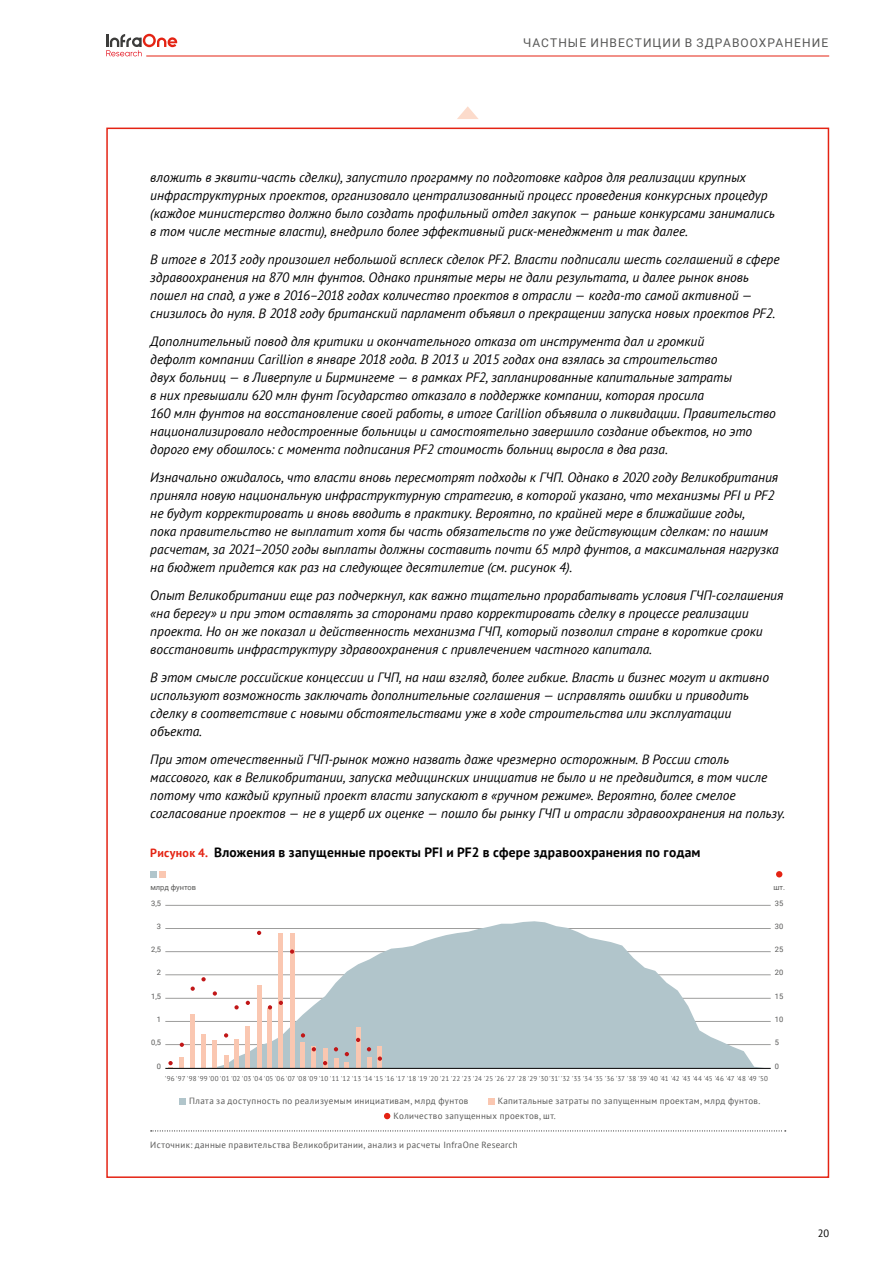
<style>
.page{position:relative;width:893px;height:1263px;background:#fff}
.page>*{position:absolute;margin:0;border:0;box-sizing:border-box;transform-origin:0 0}
.t1{font:italic 13.5px/18px "PT Sans";letter-spacing:-.005em;color:#000}
.t2{font:700 13.5px "PT Sans";letter-spacing:.015em;color:#000}
.t3{font:12px "Roboto";letter-spacing:.09em;color:#575756}
.t4{font:10.5px "PT Sans";color:#000}
.t5{font:9px/15px "PT Sans";letter-spacing:.035em;color:#575756}
.t6{font:7.5px "Roboto";color:#575756}
.t7{font:7.05px "PT Sans";letter-spacing:.005em;color:#575756}
.s1{font-size:12px;color:#e42313}
</style>
<div class="page">
<svg style="left:151px;top:871px;width:14px;height:6px"></svg>
<svg style="left:776px;top:871px;width:6px;height:6px"></svg>
<hr style="left:165px;top:905px;width:606px;height:1px;background:#9d9d9c">
<hr style="left:165px;top:928px;width:606px;height:1px;background:#9d9d9c">
<hr style="left:165px;top:951px;width:606px;height:1px;background:#9d9d9c">
<hr style="left:165px;top:974px;width:606px;height:1px;background:#9d9d9c">
<hr style="left:165px;top:998px;width:606px;height:1px;background:#9d9d9c">
<hr style="left:165px;top:1021px;width:606px;height:1px;background:#9d9d9c">
<hr style="left:165px;top:1044px;width:606px;height:1px;background:#9d9d9c">
<svg style="left:204px;top:921px;width:561px;height:147px;fill:#b1c5cb"></svg>
<hr style="left:378px;top:1047px;width:4px;height:21px;background:#fac7b1">
<hr style="left:367px;top:1057px;width:4px;height:11px;background:#fac7b1">
<hr style="left:356px;top:1027px;width:4px;height:41px;background:#fac7b1">
<svg style="left:345px;top:1062px;width:4px;height:6px"></svg>
<hr style="left:334px;top:1058px;width:4px;height:10px;background:#fac7b1">
<hr style="left:323px;top:1048px;width:4px;height:20px;background:#fac7b1">
<hr style="left:312px;top:1047px;width:4px;height:21px;background:#fac7b1">
<hr style="left:301px;top:1042px;width:4px;height:26px;background:#fac7b1">
<hr style="left:290px;top:933px;width:4px;height:135px;background:#fac7b1">
<hr style="left:279px;top:933px;width:4px;height:135px;background:#fac7b1">
<hr style="left:268px;top:1008px;width:4px;height:60px;background:#fac7b1">
<hr style="left:257px;top:985px;width:4px;height:83px;background:#fac7b1">
<hr style="left:246px;top:1026px;width:4px;height:42px;background:#fac7b1">
<div style="left:234px;top:1039px;width:5px;height:29px;background:#fac7b1"></div>
<hr style="left:224px;top:1055px;width:4px;height:13px;background:#fac7b1">
<hr style="left:213px;top:1040px;width:4px;height:28px;background:#fac7b1">
<div style="left:201px;top:1034px;width:5px;height:34px;background:#fac7b1"></div>
<hr style="left:191px;top:1015px;width:4px;height:53px;background:#fac7b1">
<hr style="left:180px;top:1058px;width:4px;height:10px;background:#fac7b1">
<hr style="left:165px;top:1068px;width:606px;height:1px;background:#000">
<svg style="left:168px;top:1061px;width:5px;height:8px"></svg>
<svg style="left:180px;top:1043px;width:4px;height:4px"></svg>
<svg style="left:191px;top:986px;width:4px;height:5px"></svg>
<svg style="left:201px;top:977px;width:5px;height:4px"></svg>
<svg style="left:213px;top:991px;width:4px;height:5px"></svg>
<svg style="left:224px;top:1033px;width:4px;height:4px"></svg>
<svg style="left:234px;top:1005px;width:5px;height:4px"></svg>
<svg style="left:246px;top:1001px;width:4px;height:4px"></svg>
<svg style="left:257px;top:931px;width:4px;height:4px"></svg>
<svg style="left:268px;top:1005px;width:4px;height:4px"></svg>
<svg style="left:279px;top:1001px;width:4px;height:4px"></svg>
<svg style="left:290px;top:949px;width:4px;height:5px"></svg>
<svg style="left:301px;top:1033px;width:4px;height:4px"></svg>
<svg style="left:312px;top:1047px;width:4px;height:4px"></svg>
<svg style="left:323px;top:1061px;width:4px;height:4px"></svg>
<svg style="left:334px;top:1047px;width:4px;height:4px"></svg>
<svg style="left:345px;top:1052px;width:4px;height:4px"></svg>
<svg style="left:356px;top:1038px;width:4px;height:4px"></svg>
<svg style="left:367px;top:1047px;width:4px;height:4px"></svg>
<svg style="left:378px;top:1056px;width:4px;height:5px"></svg>
<div style="left:179px;top:1098px;width:7px;height:7px;background:#b1c5cb"></div>
<div style="left:488px;top:1098px;width:6px;height:7px;background:#fac7b1"></div>
<svg style="left:384px;top:1113px;width:6px;height:6px"></svg>
<svg style="left:151px;top:1130px;width:635px;height:1px"></svg>
<hr style="left:146px;top:56px;width:683px;height:1px;background:#e42313">
<svg style="left:106px;top:34px;width:71px;height:22px"></svg>
<svg style="left:457px;top:106px;width:22px;height:13px"></svg>
<p class="t3" style="left:523px;top:34px;width:306px">ЧАСТНЫЕ ИНВЕСТИЦИИ В ЗДРАВООХРАНЕНИЕ</p>
<p class="t1" style="left:150px;top:168px;width:626px">вложить в эквити-часть сделки), запустило программу по подготовке кадров для реализации крупных инфраструктурных проектов, организовало централизованный процесс проведения конкурсных процедур (каждое министерство должно было создать профильный отдел закупок — раньше конкурсами занимались в том числе местные власти), внедрило более эффективный риск-менеджмент и так далее.</p>
<p class="t1" style="left:150px;top:250px;width:631px">В итоге в 2013 году произошел небольшой всплеск сделок PF2. Власти подписали шесть соглашений в сфере здравоохранения на 870 млн фунтов. Однако принятые меры не дали результата, и далее рынок вновь пошел на спад, а уже в 2016–2018 годах количество проектов в отрасли — когда‑то самой активной — снизилось до нуля. В 2018 году британский парламент объявил о прекращении запуска новых проектов PF2.</p>
<p class="t1" style="left:150px;top:332px;width:627px">Дополнительный повод для критики и окончательного отказа от инструмента дал и громкий<br>дефолт компании Carillion в январе 2018 года. В 2013 и 2015 годах она взялась за строительство<br>двух больниц — в Ливерпуле и Бирмингеме — в рамках PF2, запланированные капитальные затраты<br>в них превышали 620 млн фунт Государство отказало в поддержке компании, которая просила<br>160 млн фунтов на восстановление своей работы, в итоге Carillion объявила о ликвидации. Правительство национализировало недостроенные больницы и самостоятельно завершило создание объектов, но это дорого ему обошлось: с момента подписания PF2 стоимость больниц выросла в два раза.</p>
<p class="t1" style="left:150px;top:468px;width:630px">Изначально ожидалось, что власти вновь пересмотрят подходы к ГЧП. Однако в 2020 году Великобритания приняла новую национальную инфраструктурную стратегию, в которой указано, что механизмы PFI и PF2 не будут корректировать и вновь вводить в практику. Вероятно, по крайней мере в ближайшие годы,<br>пока правительство не выплатит хотя бы часть обязательств по уже действующим сделкам: по нашим расчетам, за 2021–2050 годы выплаты должны составить почти 65 млрд фунтов, а максимальная нагрузка на бюджет придется как раз на следующее десятилетие (см. рисунок 4).</p>
<p class="t1" style="left:150px;top:586px;width:635px">Опыт Великобритании еще раз подчеркнул, как важно тщательно прорабатывать условия ГЧП‑соглашения «на берегу» и при этом оставлять за сторонами право корректировать сделку в процессе реализации проекта. Но он же показал и действенность механизма ГЧП, который позволил стране в короткие сроки восстановить инфраструктуру здравоохранения с привлечением частного капитала.</p>
<p class="t1" style="left:150px;top:668px;width:620px">В этом смысле российские концессии и ГЧП, на наш взгляд, более гибкие. Власть и бизнес могут и активно используют возможность заключать дополнительные соглашения — исправлять ошибки и приводить сделку в соответствие с новыми обстоятельствами уже в ходе строительства или эксплуатации объекта.</p>
<p class="t1" style="left:150px;top:750px;width:636px">При этом отечественный ГЧП‑рынок можно назвать даже чрезмерно осторожным. В России столь массового, как в Великобритании, запуска медицинских инициатив не было и не предвидится, в том числе потому что каждый крупный проект власти запускают в «ручном режиме». Вероятно, более смелое согласование проектов — не в ущерб их оценке — пошло бы рынку ГЧП и отрасли здравоохранения на пользу.</p>
<p class="t2" style="left:150px;top:843px;width:552px"><span class="s1">Рисунок 4.</span> Вложения в запущенные проекты PFI и PF2 в сфере здравоохранения по годам</p>
<p class="t6" style="left:150px;top:882px;width:47px">млрд фунтов</p>
<p class="t6" style="left:773px;top:882px;width:13px">шт.</p>
<p class="t6" style="left:151px;top:898px;width:11px">3,5</p>
<p class="t6" style="left:775px;top:898px;width:10px">35</p>
<p class="t6" style="left:157px;top:921px;width:6px">3</p>
<p class="t6" style="left:775px;top:921px;width:10px">30</p>
<p class="t6" style="left:151px;top:944px;width:11px">2,5</p>
<p class="t6" style="left:775px;top:944px;width:10px">25</p>
<p class="t6" style="left:157px;top:967px;width:6px">2</p>
<p class="t6" style="left:775px;top:967px;width:10px">20</p>
<p class="t6" style="left:151px;top:990px;width:11px">1,5</p>
<p class="t6" style="left:775px;top:990px;width:10px">15</p>
<p class="t6" style="left:157px;top:1014px;width:6px">1</p>
<p class="t6" style="left:775px;top:1014px;width:10px">10</p>
<p class="t6" style="left:775px;top:1037px;width:6px">5</p>
<p class="t6" style="left:775px;top:1061px;width:6px">0</p>
<p class="t6" style="left:151px;top:1037px;width:11px">0,5</p>
<p class="t6" style="left:157px;top:1061px;width:6px">0</p>
<p class="t7" style="left:165px;top:1074px;width:605px">'96 '97 '98 '99 '00 '01 '02 '03 '04 '05 '06 '07 '08 '09 '10 '11 '12 '13 '14 '15 '16 '17 '18 '19 '20 '21 '22 '23 '24 '25 '26 '27 '28 '29 '30 '31' '32 '33 '34 '35 '36 '37 '38 '39 '40 '41 '42 '43 '44 '45 '46 '47 '48 '49 '50</p>
<p class="t5" style="left:189px;top:1093px;width:281px">Плата за доступность по реализуемым инициативам, млрд фунтов</p>
<p class="t5" style="left:394px;top:1093px;width:368px;text-indent:104px">Капитальные затраты по запущенным проектам, млрд фунтов.<br>Количество запущенных проектов, шт.</p>
<p class="t5" style="left:150px;top:1137px;width:369px">Источник: данные правительства Великобритании, анализ и расчеты InfraOne Research</p>
<p class="t4" style="left:818px;top:1226px;width:13px">20</p>
</div>
